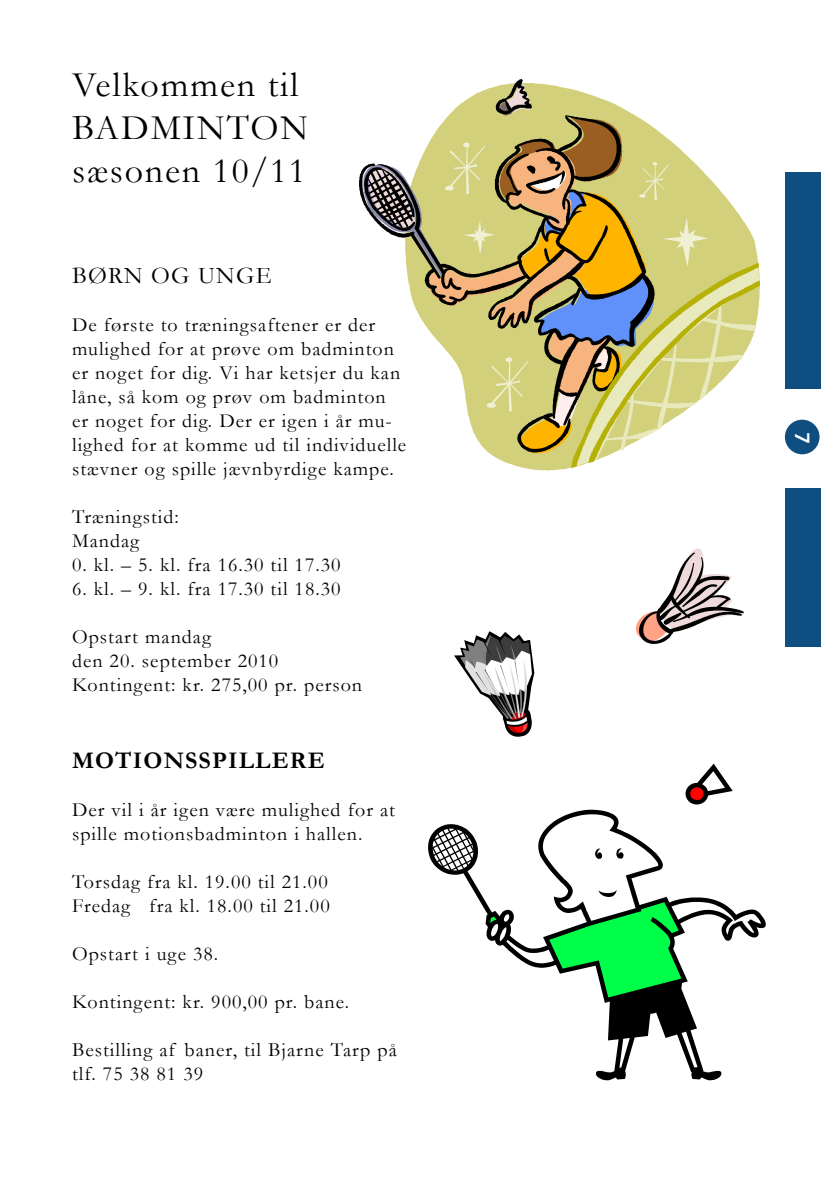
<style>
.page{position:relative;width:840px;height:1191px;background:#fff}
.page>*{position:absolute;margin:0;border:0;box-sizing:border-box;transform-origin:0 0}
.t1{font:36px/43.2px "Garamond";letter-spacing:.05em;color:#000}
.t2{font:700 24px "Garamond";letter-spacing:.05em;color:#000}
.t3{font:24px "Garamond";letter-spacing:.05em;color:#000}
.t4{font:600 22px "Myriad Pro";color:#fff}
.t5{font:20px/24px "Garamond";letter-spacing:.05em;color:#000}
</style>
<div class="page">
<div style="left:784px;top:172px;width:36px;height:216px;background:#0e4e81"></div>
<div style="left:784px;top:420px;width:35px;height:34px;background:#0e4e81;border-radius:50%"></div>
<div style="left:784px;top:488px;width:36px;height:158px;background:#0e4e81"></div>
<svg style="left:359px;top:79px;width:400px;height:389px"></svg>
<svg style="left:428px;top:809px;width:337px;height:271px"></svg>
<svg style="left:430px;top:826px;width:47px;height:46px"></svg>
<svg style="left:619px;top:1038px;width:10px;height:29px"></svg>
<svg style="left:681px;top:1031px;width:16px;height:36px"></svg>
<svg style="left:685px;top:763px;width:47px;height:41px"></svg>
<svg style="left:490px;top:814px;width:270px;height:183px"></svg>
<svg style="left:635px;top:548px;width:108px;height:96px"></svg>
<svg style="left:454px;top:631px;width:80px;height:105px"></svg>
<h1 class="t1" style="left:72px;top:62px;width:238px">Velkommen til<br>BADMINTON sæsonen 10/11</h1>
<p class="t3" style="left:72px;top:259px;width:201px">BØRN OG UNGE</p>
<p class="t5" style="left:72px;top:312px;width:335px">De første to træningsaftener er der mulighed for at prøve om badminton er noget for dig. Vi har ketsjer du kan låne, så kom og prøv om badminton er noget for dig. Der er igen i år mu&shy;lighed for at komme ud til individuelle stævner og spille jævnbyrdige kampe.</p>
<p class="t5" style="left:72px;top:504px;width:108px">Træningstid:<br>Mandag</p>
<p class="t5" style="left:72px;top:552px;width:270px">0. kl. – 5. kl. fra 16.30 til 17.30</p>
<p class="t5" style="left:72px;top:576px;width:270px">6. kl. – 9. kl. fra 17.30 til 18.30</p>
<p class="t5" style="left:72px;top:624px;width:291px">Opstart mandag<br>den 20. september 2010<br>Kontingent: kr. 275,00 pr. person</p>
<p class="t2" style="left:72px;top:744px;width:254px">MOTIONSSPILLERE</p>
<p class="t5" style="left:72px;top:797px;width:324px">Der vil i år igen være mulighed for at spille motionsbadminton i hallen.</p>
<p class="t5" style="left:72px;top:869px;width:259px">Torsdag fra kl. 19.00 til 21.00<br>Fredag fra kl. 18.00 til 21.00</p>
<p class="t5" style="left:72px;top:941px;width:148px">Opstart i uge 38.</p>
<p class="t5" style="left:72px;top:989px;width:278px">Kontingent: kr. 900,00 pr. bane.</p>
<p class="t5" style="left:72px;top:1037px;width:326px">Bestilling af baner, til Bjarne Tarp på tlf. 75 38 81 39</p>
<p class="t4" style="left:816px;top:431px;width:13px;rotate:90deg">7</p>
</div>
